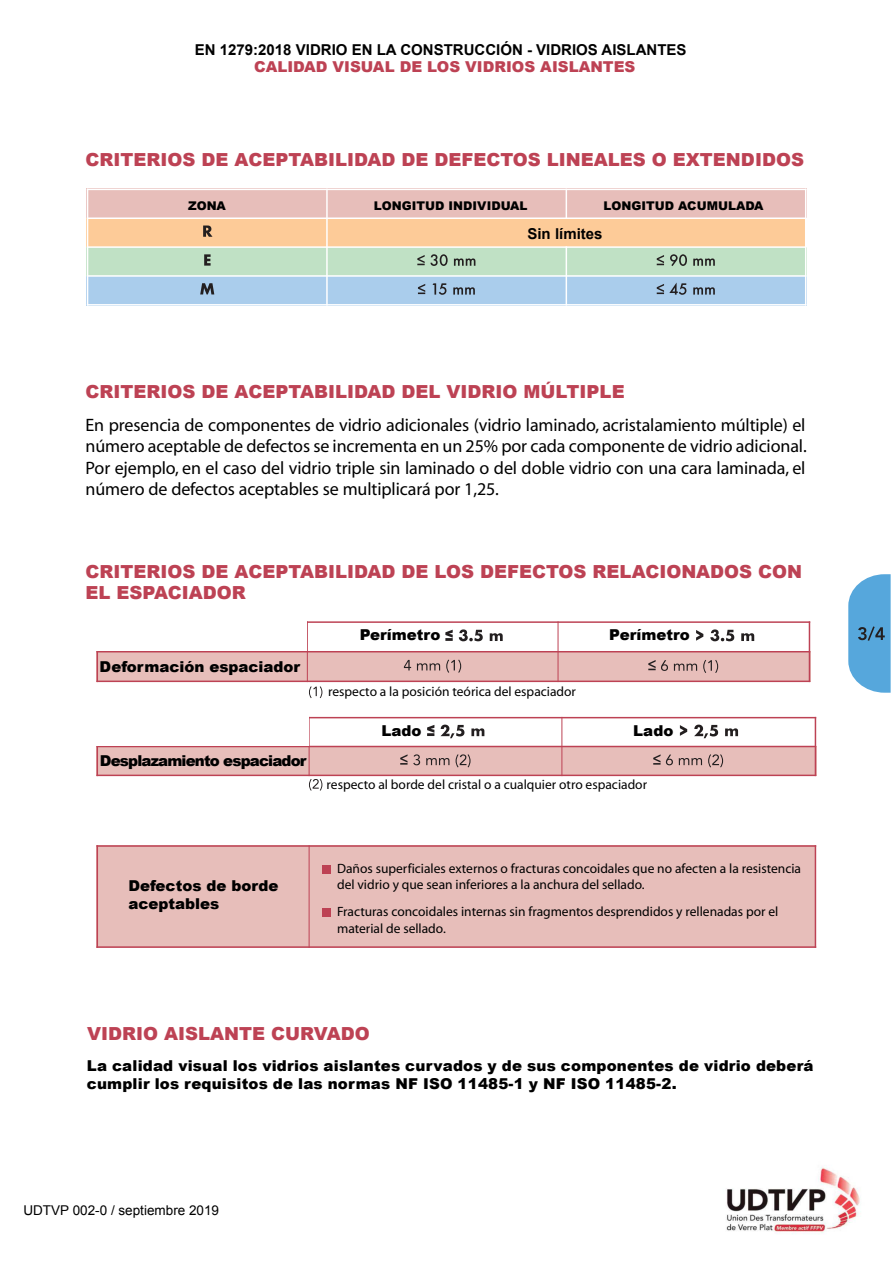
<style>
.page{position:relative;width:893px;height:1263px;background:#fff}
.page>*{position:absolute;margin:0;border:0;box-sizing:border-box;transform-origin:0 0}
.t1{font:18px/21.6px "Myriad";letter-spacing:-.005em;color:#000;text-align:justify}
.t2{font:900 18px/21.6px "Arial";color:#bd4254}
.t3{font:900 15px/18px "Arial";letter-spacing:.015em;color:#000}
.t4{font:700 15px "Arial";color:#000}
.t5{font:900 15px "Arial";color:#bd4254}
.t6{font:900 15px "Arial";letter-spacing:-.055em;color:#000}
.t7{font:13.5px/16.2px "Myriad";color:#000}
.t8{font:13.5px "Arial";color:#000}
.t9{font:900 12px "Arial";color:#000}
</style>
<div class="page">
<img style="left:726px;top:1165px;width:134px;height:69px">
<div style="left:87px;top:189px;width:240px;height:29px;background:#e7beba"></div>
<div style="left:327px;top:189px;width:239px;height:29px;background:#e7beba"></div>
<div style="left:566px;top:189px;width:240px;height:29px;background:#e7beba"></div>
<div style="left:87px;top:218px;width:240px;height:29px;background:#fdcb98"></div>
<svg style="left:203px;top:226px;width:9px;height:11px"></svg>
<div style="left:327px;top:218px;width:478px;height:29px;background:#fdcb98"></div>
<div style="left:87px;top:247px;width:240px;height:29px;background:#c0e1c5"></div>
<svg style="left:204px;top:254px;width:6px;height:12px"></svg>
<div style="left:327px;top:247px;width:239px;height:29px;background:#c0e1c5"></div>
<svg style="left:417px;top:255px;width:7px;height:10px"></svg>
<svg style="left:430px;top:254px;width:17px;height:12px"></svg>
<svg style="left:454px;top:258px;width:21px;height:8px"></svg>
<div style="left:566px;top:247px;width:240px;height:29px;background:#c0e1c5"></div>
<svg style="left:656px;top:255px;width:8px;height:10px"></svg>
<svg style="left:670px;top:254px;width:17px;height:12px"></svg>
<svg style="left:693px;top:258px;width:21px;height:8px"></svg>
<div style="left:87px;top:276px;width:240px;height:30px;background:#aacdec"></div>
<svg style="left:200px;top:283px;width:14px;height:11px"></svg>
<div style="left:327px;top:276px;width:239px;height:30px;background:#aacdec"></div>
<svg style="left:418px;top:284px;width:7px;height:10px"></svg>
<svg style="left:432px;top:283px;width:14px;height:12px"></svg>
<svg style="left:453px;top:287px;width:22px;height:8px"></svg>
<div style="left:566px;top:276px;width:240px;height:30px;background:#aacdec"></div>
<svg style="left:656px;top:283px;width:30px;height:12px"></svg>
<svg style="left:693px;top:287px;width:21px;height:8px"></svg>
<hr style="left:87px;top:189px;width:1px;height:117px;background:#fff">
<hr style="left:326px;top:189px;width:2px;height:117px;background:#fff">
<hr style="left:565px;top:189px;width:2px;height:30px;background:#fff">
<hr style="left:565px;top:246px;width:2px;height:60px;background:#fff">
<hr style="left:805px;top:189px;width:1px;height:117px;background:#fff">
<hr style="left:87px;top:189px;width:719px;height:1px;background:#fff">
<hr style="left:87px;top:218px;width:719px;height:1px;background:#fff">
<hr style="left:87px;top:246px;width:719px;height:2px;background:#fff">
<hr style="left:87px;top:275px;width:719px;height:2px;background:#fff">
<hr style="left:87px;top:304px;width:719px;height:2px;background:#fff">
<svg style="left:445px;top:630px;width:7px;height:11px"></svg>
<svg style="left:459px;top:629px;width:23px;height:12px"></svg>
<svg style="left:489px;top:633px;width:13px;height:8px"></svg>
<svg style="left:696px;top:630px;width:7px;height:11px"></svg>
<svg style="left:710px;top:629px;width:24px;height:12px"></svg>
<svg style="left:741px;top:633px;width:13px;height:8px"></svg>
<div style="left:97px;top:652px;width:210px;height:30px;background:#e7beba"></div>
<div style="left:307px;top:652px;width:251px;height:30px;background:#e7beba"></div>
<svg style="left:404px;top:660px;width:7px;height:10px"></svg>
<svg style="left:417px;top:663px;width:23px;height:7px"></svg>
<svg style="left:446px;top:660px;width:15px;height:13px"></svg>
<div style="left:558px;top:652px;width:252px;height:30px;background:#e7beba"></div>
<svg style="left:648px;top:660px;width:7px;height:10px"></svg>
<svg style="left:661px;top:660px;width:36px;height:11px"></svg>
<svg style="left:703px;top:660px;width:15px;height:13px"></svg>
<hr style="left:97px;top:621px;width:1px;height:61px;background:#bd4254">
<hr style="left:307px;top:621px;width:1px;height:61px;background:#bd4254">
<hr style="left:557px;top:621px;width:1px;height:61px;background:#bd4254">
<hr style="left:808px;top:621px;width:2px;height:61px;background:#bd4254">
<hr style="left:97px;top:621px;width:713px;height:2px;background:#bd4254">
<hr style="left:97px;top:651px;width:713px;height:1px;background:#bd4254">
<hr style="left:97px;top:681px;width:713px;height:1px;background:#bd4254">
<svg style="left:427px;top:725px;width:7px;height:11px"></svg>
<svg style="left:440px;top:725px;width:24px;height:13px"></svg>
<svg style="left:471px;top:728px;width:13px;height:8px"></svg>
<svg style="left:680px;top:725px;width:7px;height:11px"></svg>
<svg style="left:694px;top:725px;width:24px;height:13px"></svg>
<svg style="left:725px;top:728px;width:13px;height:8px"></svg>
<div style="left:97px;top:747px;width:212px;height:29px;background:#e7beba"></div>
<div style="left:309px;top:747px;width:253px;height:29px;background:#e7beba"></div>
<svg style="left:400px;top:754px;width:7px;height:11px"></svg>
<svg style="left:413px;top:754px;width:7px;height:11px"></svg>
<svg style="left:426px;top:758px;width:23px;height:7px"></svg>
<svg style="left:455px;top:754px;width:15px;height:13px"></svg>
<div style="left:562px;top:747px;width:254px;height:29px;background:#e7beba"></div>
<svg style="left:653px;top:754px;width:7px;height:11px"></svg>
<svg style="left:666px;top:755px;width:36px;height:10px"></svg>
<svg style="left:708px;top:754px;width:15px;height:13px"></svg>
<hr style="left:97px;top:717px;width:1px;height:59px;background:#bd4254">
<hr style="left:309px;top:717px;width:1px;height:59px;background:#bd4254">
<hr style="left:561px;top:717px;width:1px;height:59px;background:#bd4254">
<hr style="left:814px;top:717px;width:2px;height:59px;background:#bd4254">
<hr style="left:97px;top:717px;width:719px;height:1px;background:#bd4254">
<hr style="left:97px;top:746px;width:719px;height:1px;background:#bd4254">
<hr style="left:97px;top:775px;width:719px;height:1px;background:#bd4254">
<div style="left:97px;top:845px;width:212px;height:103px;background:#e7beba"></div>
<div style="left:309px;top:845px;width:506px;height:103px;background:#e7beba"></div>
<div style="left:322px;top:865px;width:9px;height:9px;background:#bd4254"></div>
<div style="left:322px;top:908px;width:9px;height:9px;background:#bd4254"></div>
<hr style="left:97px;top:845px;width:1px;height:103px;background:#bd4254">
<hr style="left:309px;top:845px;width:1px;height:103px;background:#bd4254">
<hr style="left:814px;top:845px;width:2px;height:103px;background:#bd4254">
<hr style="left:97px;top:845px;width:719px;height:2px;background:#bd4254">
<hr style="left:97px;top:946px;width:719px;height:2px;background:#bd4254">
<svg style="left:848px;top:574px;width:42px;height:119px;background:#67adda"></svg>
<div style="left:87px;top:616px;width:219px;height:35px;background:#fff"></div>
<svg style="left:309px;top:686px;width:13px;height:12px"></svg>
<svg style="left:309px;top:779px;width:13px;height:12px"></svg>
<div style="left:89px;top:711px;width:219px;height:35px;background:#fff"></div>
<p class="t4" style="left:195px;top:40px;width:493px">EN 1279:2018 VIDRIO EN LA CONSTRUCCIÓN - VIDRIOS AISLANTES</p>
<p class="t5" style="left:254px;top:58px;width:383px">CALIDAD VISUAL DE LOS VIDRIOS AISLANTES</p>
<h1 class="t2" style="left:86px;top:149px;width:720px">CRITERIOS DE ACEPTABILIDAD DE DEFECTOS LINEALES O EXTENDIDOS</h1>
<p class="t9" style="left:188px;top:199px;width:39px">ZONA</p>
<p class="t9" style="left:374px;top:199px;width:155px">LONGITUD INDIVIDUAL</p>
<p class="t9" style="left:603px;top:199px;width:161px">LONGITUD ACUMULADA</p>
<p class="t4" style="left:527px;top:224px;width:77px">Sin límites</p>
<h1 class="t2" style="left:86px;top:381px;width:540px">CRITERIOS DE ACEPTABILIDAD DEL VIDRIO MÚLTIPLE</h1>
<p class="t1" style="left:86px;top:415px;width:722px">En presencia de componentes de vidrio adicionales (vidrio laminado, acristalamiento múltiple) el número aceptable de defectos se incrementa en un 25% por cada componente de vidrio adicional.<br>Por ejemplo, en el caso del vidrio triple sin laminado o del doble vidrio con una cara laminada, el número de defectos aceptables se multiplicará por 1,25.</p>
<h1 class="t2" style="left:86px;top:561px;width:718px">CRITERIOS DE ACEPTABILIDAD DE LOS DEFECTOS RELACIONADOS CON<br>EL ESPACIADOR</h1>
<p class="t3" style="left:100px;top:657px;width:202px">Deformación espaciador</p>
<p class="t6" style="left:100px;top:752px;width:208px">Desplazamiento espaciador</p>
<p class="t3" style="left:360px;top:626px;width:82px">Perímetro</p>
<p class="t7" style="left:328px;top:684px;width:249px">respecto a la posición teórica del espaciador</p>
<p class="t3" style="left:609px;top:626px;width:82px">Perímetro</p>
<p class="t3" style="left:381px;top:721px;width:42px">Lado</p>
<p class="t3" style="left:633px;top:721px;width:42px">Lado</p>
<p class="t7" style="left:326px;top:777px;width:322px">respecto al borde del cristal o a cualquier otro espaciador</p>
<p class="t3" style="left:128px;top:877px;width:152px">Defectos de borde aceptables</p>
<p class="t7" style="left:337px;top:861px;width:465px">Daños superficiales externos o fracturas concoidales que no afecten a la resistencia del vidrio y que sean inferiores a la anchura del sellado.</p>
<p class="t7" style="left:337px;top:904px;width:443px">Fracturas concoidales internas sin fragmentos desprendidos y rellenadas por el material de sellado.</p>
<h1 class="t2" style="left:87px;top:1023px;width:284px">VIDRIO AISLANTE CURVADO</h1>
<p class="t3" style="left:87px;top:1057px;width:728px">La calidad visual los vidrios aislantes curvados y de sus componentes de vidrio deberá cumplir los requisitos de las normas NF ISO 11485-1 y NF ISO 11485-2.</p>
<p class="t8" style="left:23px;top:1201px;width:197px">UDTVP 002-0 / septiembre 2019</p>
</div>
